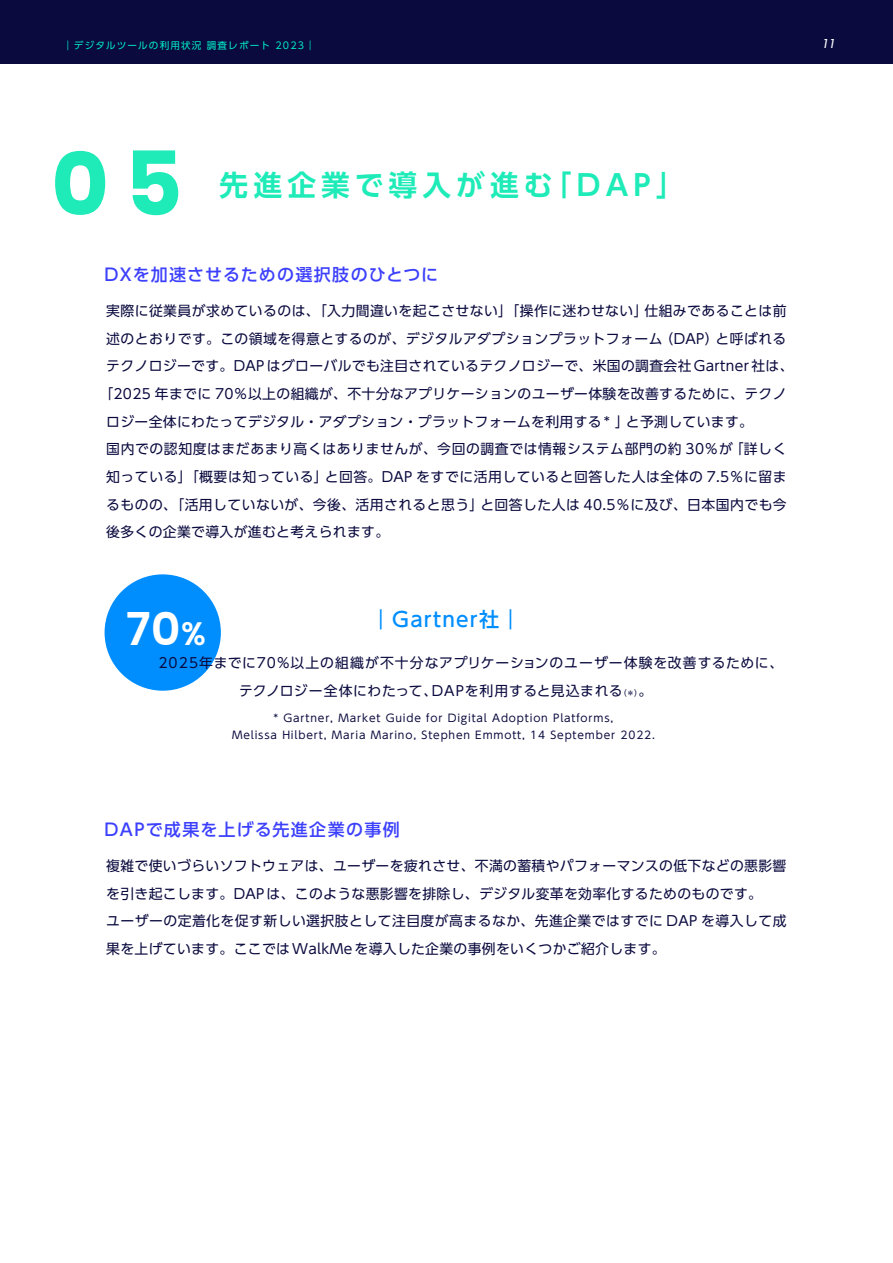
<style>
.page{position:relative;width:893px;height:1263px;background:#fff}
.page>*{position:absolute;margin:0;border:0;box-sizing:border-box;transform-origin:0 0}
.t1{font:700 89.1px "Poppins";color:#1eebb8}
.t2{font:600 46.35px "Poppins";color:#fff}
.t3{font:700 28.65px "UD Shin Go Pro De";letter-spacing:.18em;color:#1eebb8}
.t4{font:500 20.25px "UD Shin Go Pro";letter-spacing:.06em;color:#008eff}
.t5{font:500 16.95px "UD Shin Go Pro";letter-spacing:.075em;color:#3c40fd}
.t6{font:13.8px/27.6px "UD Shin Go Pro";letter-spacing:.03em;color:#0a0a3f}
.t7{font:13.8px/27.6px "UD Shin Go Pro";letter-spacing:.055em;color:#0a0a3f}
.t8{font:italic 12.75px "Poppins";color:#fff}
.t9{font:10.65px/17px "UD Shin Go Pro";letter-spacing:.08em;color:#0a0a3f;text-align:center}
.t10{font:9.6px "UD Shin Go Pro";letter-spacing:.12em;color:#00ecc5}
.s1{font-size:8.1px}
.s2{font-size:32.25px}
</style>
<div class="page">
<div style="left:0;top:0;width:893px;height:64px;background:#0a0a3f"></div>
<div style="left:105px;top:574px;width:116px;height:117px;background:#008eff;border-radius:50%"></div>
<p class="t10" style="left:63px;top:37px;width:253px">｜デジタルツールの利用状況 調査レポート 2023｜</p>
<p class="t8" style="left:824px;top:36px;width:12px">11</p>
<h1 class="t1" style="left:51px;top:132px;width:132px">05</h1>
<h3 class="t3" style="left:220px;top:162px;width:467px">先進企業で導入が進む「DAP」</h3>
<p class="t5" style="left:105px;top:260px;width:335px">DXを加速させるための選択肢のひとつに</p>
<p class="t6" style="left:106px;top:297px;width:682px">実際に従業員が求めているのは、「入力間違いを起こさせない」「操作に迷わせない」仕組みであることは前</p>
<p class="t6" style="left:106px;top:324px;width:682px">述のとおりです。この領域を得意とするのが、デジタルアダプションプラットフォーム（DAP）と呼ばれる</p>
<p class="t6" style="left:106px;top:352px;width:689px">テクノロジーです。DAPはグローバルでも注目されているテクノロジーで、米国の調査会社Gartner社は、</p>
<p class="t6" style="left:99px;top:380px;width:689px">「2025 年までに 70％以上の組織が、不十分なアプリケーションのユーザー体験を改善するために、テクノ</p>
<p class="t6" style="left:106px;top:407px;width:648px">ロジー全体にわたってデジタル・アダプション・プラットフォームを利用する* 」と予測しています。</p>
<p class="t6" style="left:106px;top:435px;width:682px">国内での認知度はまだあまり高くはありませんが、今回の調査では情報システム部門の約 30％が「詳しく</p>
<p class="t6" style="left:106px;top:462px;width:682px">知っている」「概要は知っている」と回答。DAP をすでに活用していると回答した人は全体の 7.5％に留ま</p>
<p class="t6" style="left:106px;top:490px;width:682px">るものの、「活用していないが、今後、活用されると思う」と回答した人は 40.5％に及び、日本国内でも今</p>
<p class="t6" style="left:106px;top:518px;width:284px">後多くの企業で導入が進むと考えられます。</p>
<h3 class="t4" style="left:371px;top:603px;width:151px">｜Gartner社｜</h3>
<p class="t7" style="left:239px;top:649px;width:546px;text-indent:-96px">　2025年までに70％以上の組織が不十分なアプリケーションのユーザー体験を改善するために、テクノロジー全体にわたって、DAPを利用すると見込まれる<span class="s1">（＊）</span>。</p>
<p class="t9" style="left:232px;top:709px;width:424px">* Gartner, Market Guide for Digital Adoption Platforms,<br>Melissa Hilbert, Maria Marino, Stephen Emmott, 14 September 2022.</p>
<h2 class="t2" style="left:127px;top:601px;width:80px">70<span class="s2">%</span></h2>
<p class="t5" style="left:105px;top:815px;width:297px">DAPで成果を上げる先進企業の事例</p>
<p class="t6" style="left:106px;top:852px;width:682px">複雑で使いづらいソフトウェアは、ユーザーを疲れさせ、不満の蓄積やパフォーマンスの低下などの悪影響を引き起こします。DAPは、このような悪影響を排除し、デジタル変革を効率化するためのものです。<br>ユーザーの定着化を促す新しい選択肢として注目度が高まるなか、先進企業ではすでに DAP を導入して成果を上げています。ここではWalkMeを導入した企業の事例をいくつかご紹介します。</p>
</div>
